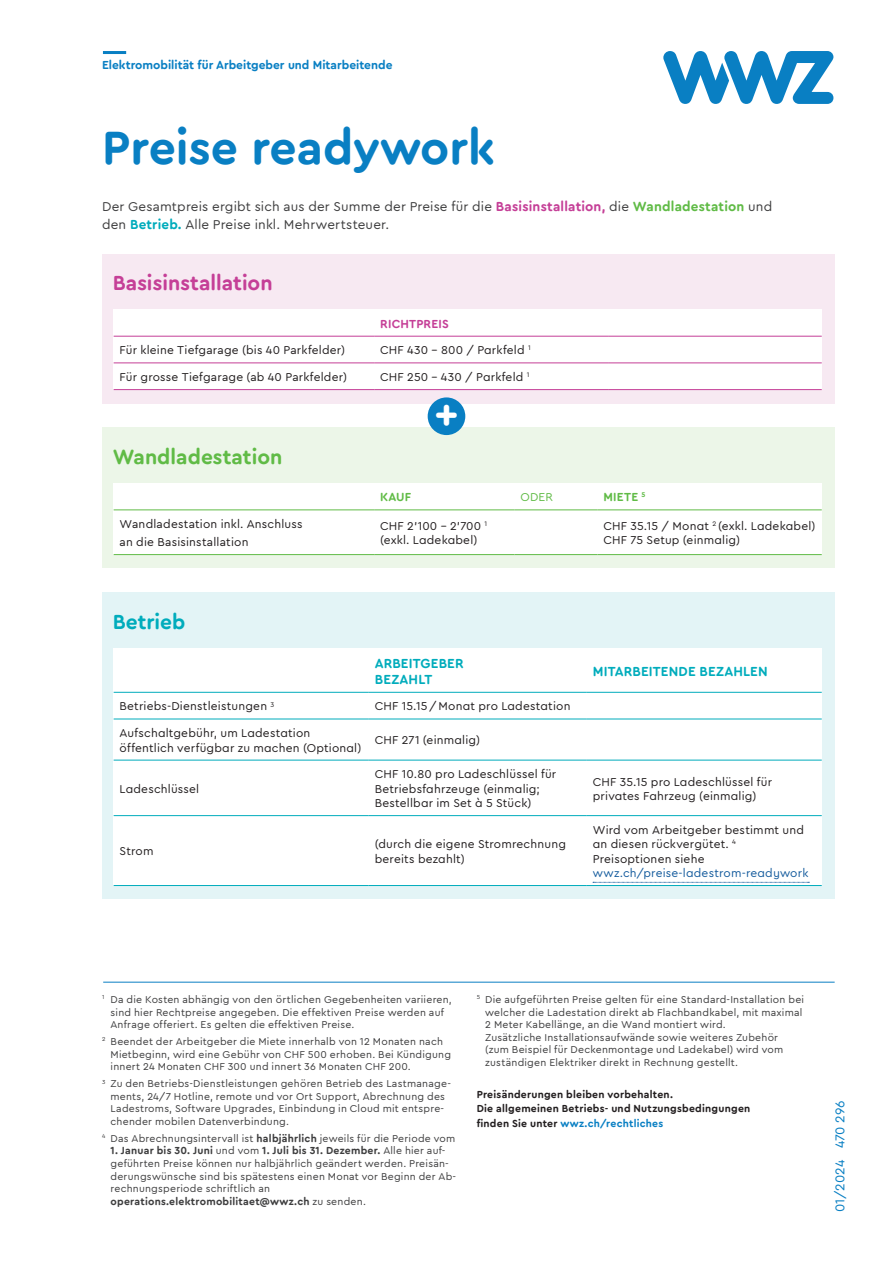
<style>
.page{position:relative;width:893px;height:1263px;background:#fff}
.page>*{position:absolute;margin:0;border:0;box-sizing:border-box;transform-origin:0 0}
.t1{font:700 48px "Cera Round Pro";color:#097fc3}
.t2{font:700 42px "Cera Round Pro";color:#fff}
.t3{font:700 21px "Cera Round Pro";letter-spacing:.005em;color:#c53f97}
.t4{font:700 21px "Cera Round Pro";color:#60bb46}
.t5{font:700 21px "Cera Round Pro";color:#00acbc}
.t6{font:13.5px "Cera Round Pro";letter-spacing:.01em;color:#3e3e3f}
.t7{font:700 13.5px/16.2px "Cera Round Pro";letter-spacing:.01em;color:#00acbc}
.t8{font:13.5px "Cera Round Pro";color:#097fc3}
.t9{font:12px/14.4px "Cera Round Pro";letter-spacing:.015em;color:#231f20}
.t10{font:700 12px "Cera Round Pro";color:#097fc3}
.t11{font:12px "Cera Round Pro";letter-spacing:.015em;color:#175d9e}
.t12{font:700 12px "Cera Round Pro";letter-spacing:.015em;color:#c53f97}
.t13{font:700 12px "Cera Round Pro";letter-spacing:.02em;color:#60bb46}
.t14{font:12px "Cera Round Pro";color:#60bb46}
.t15{font:10.5px/12.6px "Cera Round Pro";letter-spacing:.02em;color:#3e3e3f}
.t16{font:700 10.5px "Cera Round Pro";letter-spacing:.02em;color:#231f20}
.t17{font:700 10.5px "Cera Round Pro";letter-spacing:.025em;color:#097fc3}
.s1{font-weight:700;color:#c53f97}
.s2{font-weight:700;color:#60bb46}
.s3{font-weight:700;color:#00acbc}
.s4{font-weight:700}
.s5{color:#231f20}
</style>
<div class="page">
<div style="left:102px;top:593px;width:732px;height:306px;background:#e3f4f6"></div>
<div style="left:114px;top:648px;width:708px;height:238px;background:#fff"></div>
<hr style="left:114px;top:692px;width:255px;height:1px;background:#00acbc">
<hr style="left:369px;top:692px;width:218px;height:1px;background:#00acbc">
<hr style="left:587px;top:692px;width:235px;height:1px;background:#00acbc">
<hr style="left:114px;top:719px;width:255px;height:1px;background:#00acbc">
<hr style="left:369px;top:719px;width:218px;height:1px;background:#00acbc">
<hr style="left:587px;top:719px;width:235px;height:1px;background:#00acbc">
<hr style="left:114px;top:885px;width:255px;height:1px;background:#00acbc">
<hr style="left:369px;top:885px;width:218px;height:1px;background:#00acbc">
<hr style="left:587px;top:885px;width:235px;height:1px;background:#00acbc">
<hr style="left:114px;top:760px;width:255px;height:1px;background:#00acbc">
<hr style="left:369px;top:760px;width:218px;height:1px;background:#00acbc">
<hr style="left:587px;top:760px;width:235px;height:1px;background:#00acbc">
<hr style="left:114px;top:815px;width:255px;height:1px;background:#00acbc">
<hr style="left:369px;top:815px;width:218px;height:1px;background:#00acbc">
<hr style="left:587px;top:815px;width:235px;height:1px;background:#00acbc">
<svg style="left:593px;top:882px;width:216px;height:1px"></svg>
<hr style="left:103px;top:51px;width:23px;height:3px;background:#097fc3">
<div style="left:102px;top:254px;width:732px;height:149px;background:#f7e9f2"></div>
<div style="left:114px;top:309px;width:708px;height:81px;background:#fff"></div>
<hr style="left:114px;top:389px;width:260px;height:1px;background:#c53f97">
<hr style="left:374px;top:389px;width:234px;height:1px;background:#c53f97">
<hr style="left:608px;top:389px;width:214px;height:1px;background:#c53f97">
<hr style="left:114px;top:363px;width:260px;height:1px;background:#c53f97">
<hr style="left:374px;top:363px;width:234px;height:1px;background:#c53f97">
<hr style="left:608px;top:363px;width:214px;height:1px;background:#c53f97">
<hr style="left:114px;top:336px;width:260px;height:1px;background:#c53f97">
<hr style="left:374px;top:336px;width:234px;height:1px;background:#c53f97">
<hr style="left:608px;top:336px;width:214px;height:1px;background:#c53f97">
<hr style="left:103px;top:982px;width:732px;height:1px;background:#097fc3">
<div style="left:102px;top:428px;width:732px;height:140px;background:#ecf6e8"></div>
<div style="left:114px;top:483px;width:708px;height:72px;background:#fff"></div>
<hr style="left:114px;top:510px;width:260px;height:1px;background:#60bb46">
<hr style="left:374px;top:510px;width:140px;height:1px;background:#60bb46">
<hr style="left:514px;top:510px;width:83px;height:1px;background:#60bb46">
<hr style="left:597px;top:510px;width:225px;height:1px;background:#60bb46">
<hr style="left:114px;top:554px;width:260px;height:1px;background:#60bb46">
<hr style="left:374px;top:554px;width:140px;height:1px;background:#60bb46">
<hr style="left:514px;top:554px;width:83px;height:1px;background:#60bb46">
<hr style="left:597px;top:554px;width:225px;height:1px;background:#60bb46">
<div style="left:428px;top:397px;width:37px;height:38px;background:#097fc3;border-radius:50%"></div>
<svg style="left:663px;top:51px;width:170px;height:53px"></svg>
<p class="t10" style="left:102px;top:57px;width:292px">Elektromobilität für Arbeitgeber und Mitarbeitende</p>
<p class="t1" style="left:102px;top:114px;width:394px">Preise readywork</p>
<p class="t6" style="left:102px;top:198px;width:672px">Der Gesamtpreis ergibt sich aus der Summe der Preise für die <span class="s1">Basisinstallation,</span> die <span class="s2">Wandladestation</span> und</p>
<p class="t6" style="left:102px;top:216px;width:289px">den <span class="s3">Betrieb.</span> Alle Preise inkl. Mehrwertsteuer.</p>
<p class="t3" style="left:113px;top:269px;width:161px">Basisinstallation</p>
<p class="t12" style="left:380px;top:315px;width:70px">RICHTPREIS</p>
<p class="t9" style="left:120px;top:343px;width:227px">Für kleine Tiefgarage (bis 40 Parkfelder)</p>
<p class="t9" style="left:380px;top:343px;width:152px">CHF 430 - 800 / Parkfeld <sup>1</sup></p>
<p class="t9" style="left:120px;top:369px;width:229px">Für grosse Tiefgarage (ab 40 Parkfelder)</p>
<p class="t9" style="left:380px;top:369px;width:151px">CHF 250 - 430 / Parkfeld <sup>1</sup></p>
<p class="t4" style="left:113px;top:442px;width:171px">Wandladestation</p>
<p class="t9" style="left:120px;top:516px;width:185px">Wandladestation inkl. Anschluss</p>
<p class="t9" style="left:120px;top:534px;width:130px">an die Basisinstallation</p>
<p class="t5" style="left:113px;top:607px;width:74px">Betrieb</p>
<p class="t2" style="left:435px;top:386px;width:25px">+</p>
<p class="t13" style="left:380px;top:489px;width:33px">KAUF</p>
<p class="t14" style="left:520px;top:489px;width:34px">ODER</p>
<p class="t13" style="left:603px;top:489px;width:44px">MIETE <sup>5</sup></p>
<p class="t9" style="left:380px;top:518px;width:109px">CHF 2'100 - 2'700 <sup>1 </sup>(exkl. Ladekabel)</p>
<p class="t9" style="left:603px;top:518px;width:214px">CHF 35.15 / Monat <sup>2</sup> (exkl. Ladekabel)<br>CHF 75 Setup (einmalig)</p>
<p class="t7" style="left:375px;top:654px;width:90px">ARBEITGEBER<br>BEZAHLT</p>
<p class="t7" style="left:593px;top:662px;width:176px">MITARBEITENDE BEZAHLEN</p>
<p class="t9" style="left:120px;top:699px;width:156px">Betriebs-Dienstleistungen <sup>3</sup></p>
<p class="t9" style="left:375px;top:699px;width:197px">CHF 15.15 / Monat pro Ladestation</p>
<p class="t9" style="left:120px;top:725px;width:243px">Aufschaltgebühr, um Ladestation öffentlich verfügbar zu machen (Optional)</p>
<p class="t9" style="left:375px;top:732px;width:107px">CHF 271 (einmalig)</p>
<p class="t9" style="left:120px;top:781px;width:81px">Ladeschlüssel</p>
<p class="t9" style="left:375px;top:766px;width:183px">CHF 10.80 pro Ladeschlüssel für<br>Betriebsfahrzeuge (einmalig;<br>Bestellbar im Set à 5 Stück)</p>
<p class="t9" style="left:593px;top:774px;width:181px">CHF 35.15 pro Ladeschlüssel für privates Fahrzeug (einmalig)</p>
<p class="t9" style="left:120px;top:843px;width:35px">Strom</p>
<p class="t9" style="left:375px;top:836px;width:193px">(durch die eigene Stromrechnung bereits bezahlt)</p>
<p class="t9" style="left:593px;top:822px;width:213px">Wird vom Arbeitgeber bestimmt und an diesen rückvergütet. <sup>4</sup></p>
<p class="t9" style="left:593px;top:851px;width:113px">Preisoptionen siehe</p>
<p class="t11" style="left:593px;top:865px;width:217px">wwz.ch/preise-ladestrom-readywork</p>
<p class="t15" style="left:111px;top:992px;width:343px;text-indent:-9px"><sup>1</sup> Da die Kosten abhängig von den örtlichen Gegebenheiten variieren, sind hier Rechtpreise angegeben. Die effektiven Preise werden auf<br>Anfrage offeriert. Es gelten die effektiven Preise.</p>
<p class="t15" style="left:111px;top:1035px;width:342px;text-indent:-9px"><sup>2</sup> Beendet der Arbeitgeber die Miete innerhalb von 12 Monaten nach<br>Mietbeginn, wird eine Gebühr von CHF 500 erhoben. Bei Kündigung innert 24 Monaten CHF 300 und innert 36 Monaten CHF 200.</p>
<p class="t15" style="left:111px;top:1077px;width:342px;text-indent:-9px"><sup>3</sup> Zu den Betriebs-Dienstleistungen gehören Betrieb des Lastmanage&shy;ments, 24/7 Hotline, remote und vor Ort Support, Abrechnung des Ladestroms, Software Upgrades, Einbindung in Cloud mit entspre&shy;chender mobilen Datenverbindung.</p>
<p class="t15" style="left:102px;top:1131px;width:355px"><sup>4</sup> Das Abrechnungsintervall ist <span class="s4">halbjährlich</span> jeweils für die Periode vom</p>
<p class="t15" style="left:111px;top:1144px;width:347px"><span class="s4">1. Januar bis 30. Juni</span> und vom <span class="s4">1. Juli bis 31. Dezember.</span> Alle hier auf&shy;geführten Preise können nur halbjährlich geändert werden. Preisän&shy;derungswünsche sind bis spätestens einen Monat vor Beginn der Ab&shy;rechnungsperiode schriftlich an <span class="s4">operations.elektromobilitaet@wwz.ch</span> zu senden.</p>
<p class="t15" style="left:485px;top:992px;width:320px;text-indent:-9px"><sup>5</sup> Die aufgeführten Preise gelten für eine Standard-Installation bei welcher die Ladestation direkt ab Flachbandkabel, mit maximal 2 Meter Kabellänge, an die Wand montiert wird.<br>Zusätzliche Installationsaufwände sowie weiteres Zubehör (zum Beispiel für Deckenmontage und Ladekabel) wird vom zuständigen Elektriker direkt in Rechnung gestellt.</p>
<p class="t16" style="left:477px;top:1087px;width:198px">Preisänderungen bleiben vorbehalten.</p>
<p class="t16" style="left:477px;top:1101px;width:275px">Die allgemeinen Betriebs- und Nutzungsbedingungen</p>
<p class="t17" style="left:477px;top:1116px;width:188px"><span class="s5">finden Sie unter</span> wwz.ch/rechtliches</p>
<p class="t8" style="left:831px;top:1212px;width:113px;rotate:-90deg">01/2024 470 296</p>
</div>
